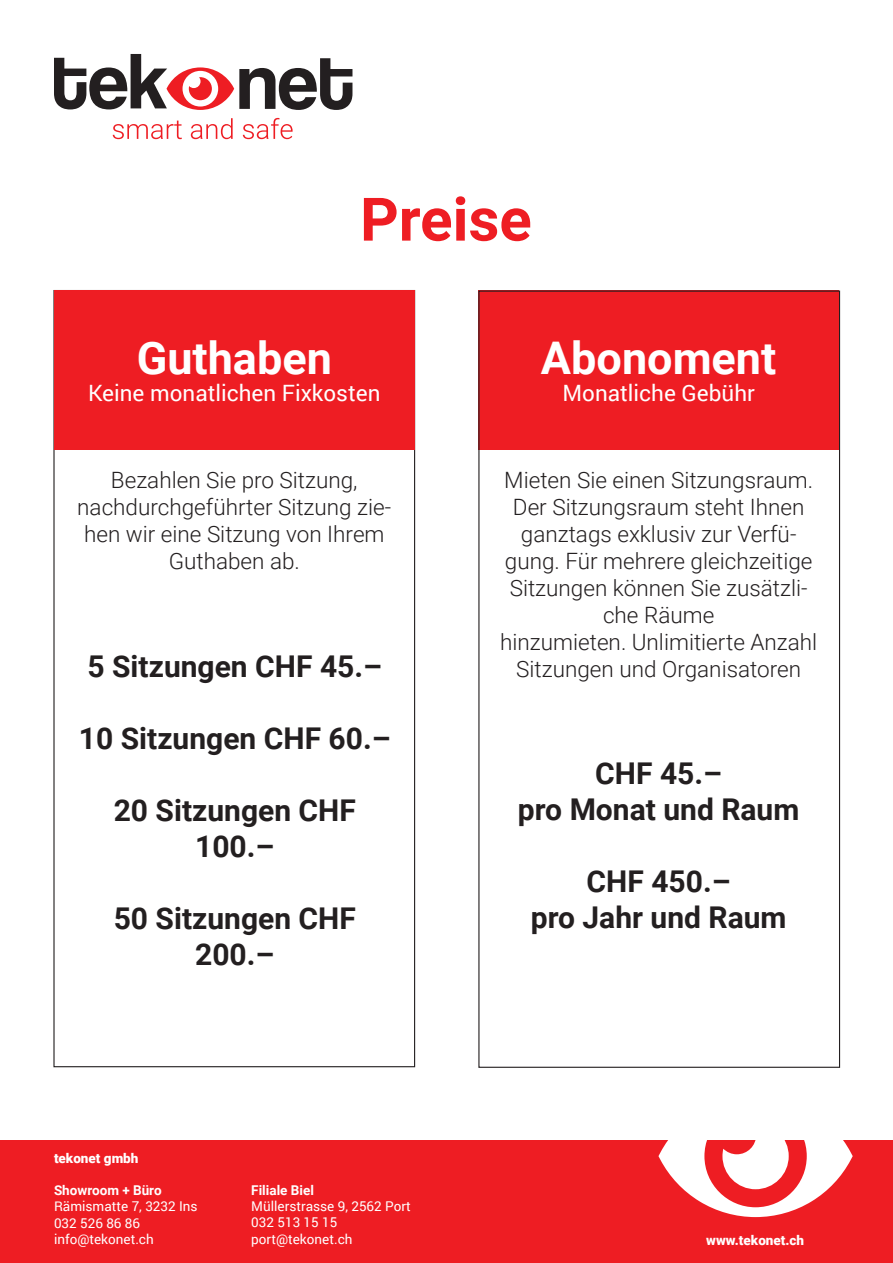
<style>
.page{position:relative;width:893px;height:1263px;background:#fff}
.page>*{position:absolute;margin:0;border:0;box-sizing:border-box;transform-origin:0 0}
.t1{font:700 60px "Roboto";color:#ee1d23}
.t2{font:700 45px "Roboto";color:#fff}
.t3{font:700 30px/36px "Roboto";color:#231f20;text-align:center}
.t4{font:300 22.5px/27px "Roboto";color:#231f20;text-align:center}
.t5{font:22.5px "Roboto";color:#fff}
.t6{font:13.5px "Roboto";color:#fff}
.t7{font:900 13.5px "Roboto";color:#fff}
.t8{font:700 13.5px "Roboto";color:#fff}
</style>
<div class="page">
<svg style="left:54px;top:54px;width:298px;height:56px"></svg>
<svg style="left:113px;top:121px;width:69px;height:18px"></svg>
<svg style="left:191px;top:118px;width:42px;height:21px"></svg>
<svg style="left:243px;top:118px;width:50px;height:21px"></svg>
<div style="left:0;top:1140px;width:893px;height:123px;background:#ee1d23"></div>
<svg style="left:658px;top:1140px;width:195px;height:77px"></svg>
<div style="left:54px;top:291px;width:361px;height:159px;background:#ee1d23"></div>
<div style="left:478px;top:291px;width:361px;height:159px;background:#ee1d23"></div>
<p class="t1" style="left:360px;top:177px;width:173px">Preise</p>
<p class="t2" style="left:137px;top:326px;width:197px">Guthaben</p>
<p class="t5" style="left:88px;top:377px;width:294px">Keine monatlichen Fixkosten</p>
<p class="t2" style="left:541px;top:326px;width:237px">Abonoment</p>
<p class="t5" style="left:562px;top:377px;width:194px">Monatliche Gebühr</p>
<p class="t4" style="left:111px;top:466px;width:248px">Bezahlen Sie pro Sitzung,</p>
<p class="t4" style="left:77px;top:493px;width:316px">nachdurchgeführter Sitzung zie&shy;hen wir eine Sitzung von Ihrem<br>Guthaben ab.</p>
<p class="t4" style="left:504px;top:466px;width:310px">Mieten Sie einen Sitzungsraum.<br>Der Sitzungsraum steht Ihnen</p>
<p class="t4" style="left:505px;top:520px;width:309px">ganztags exklusiv zur Verfü&shy;gung. Für mehrere gleichzeitige<br>Sitzungen können Sie zusätzli&shy;che Räume</p>
<p class="t4" style="left:500px;top:628px;width:319px">hinzumieten. Unlimitierte Anzahl</p>
<p class="t3" style="left:88px;top:647px;width:296px">5 Sitzungen CHF 45.–</p>
<p class="t4" style="left:516px;top:655px;width:286px">Sitzungen und Organisatoren</p>
<p class="t3" style="left:79px;top:719px;width:313px">10 Sitzungen CHF 60.–</p>
<p class="t3" style="left:114px;top:791px;width:244px">20 Sitzungen CHF<br>100.–</p>
<p class="t3" style="left:114px;top:899px;width:244px">50 Sitzungen CHF<br>200.–</p>
<p class="t3" style="left:518px;top:754px;width:283px">CHF 45.–<br>pro Monat und Raum</p>
<p class="t3" style="left:531px;top:862px;width:257px">CHF 450.–<br>pro Jahr und Raum</p>
<p class="t7" style="left:54px;top:1148px;width:86px">tekonet gmbh</p>
<p class="t8" style="left:54px;top:1181px;width:109px">Showroom + Büro</p>
<p class="t6" style="left:54px;top:1197px;width:145px">Rämismatte 7, 3232 Ins</p>
<p class="t6" style="left:54px;top:1213px;width:88px">032 526 86 86</p>
<p class="t6" style="left:54px;top:1229px;width:101px">info@tekonet.ch</p>
<p class="t8" style="left:251px;top:1181px;width:64px">Filiale Biel</p>
<p class="t6" style="left:251px;top:1197px;width:161px">Müllerstrasse 9, 2562 Port</p>
<p class="t6" style="left:251px;top:1213px;width:88px">032 513 15 15</p>
<p class="t6" style="left:251px;top:1229px;width:103px">port@tekonet.ch</p>
<p class="t7" style="left:706px;top:1230px;width:99px">www.tekonet.ch</p>
</div>
